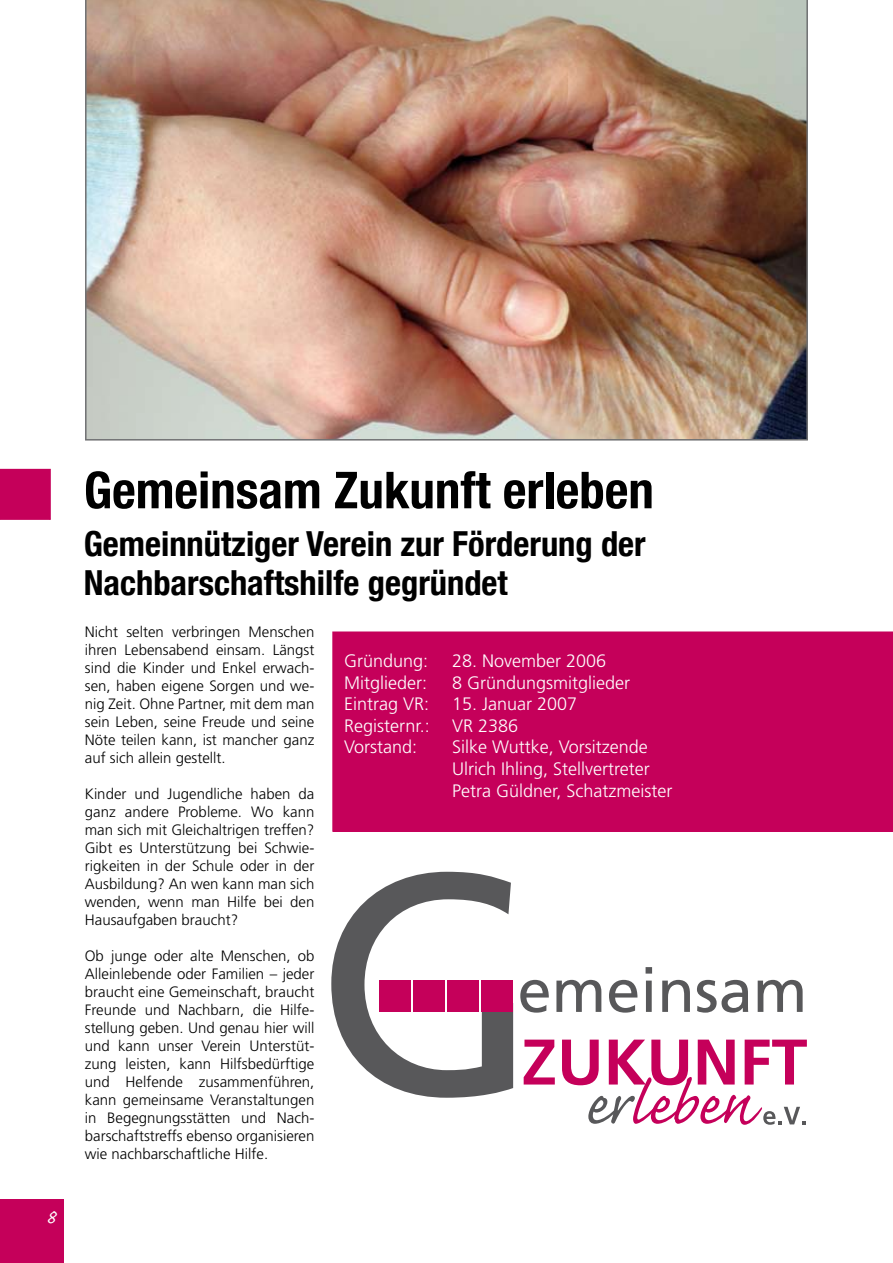
<style>
.page{position:relative;width:893px;height:1263px;background:#fff}
.page>*{position:absolute;margin:0;border:0;box-sizing:border-box;transform-origin:0 0}
.t1{font:700 condensed 51px "Helvetica Neue";color:#000}
.t2{font:700 condensed 34.5px/39px "Helvetica Neue";color:#000}
.t3{font:25.5px "Caflisch Script Pro";color:#fff}
.t4{font:300 18px/21.6px "Frutiger";color:#fff}
.t5{font:300 15px/18px "Frutiger";color:#000;text-align:justify}
</style>
<div class="page">
<div style="left:0;top:469px;width:51px;height:51px;background:#c5005a"></div>
<svg style="left:331px;top:872px;width:182px;height:226px"></svg>
<div style="left:396px;top:957px;width:181px;height:45px;background:#fff"></div>
<div style="left:413px;top:980px;width:32px;height:31px;background:#c5005a"></div>
<div style="left:379px;top:980px;width:32px;height:31px;background:#c5005a"></div>
<div style="left:448px;top:980px;width:31px;height:31px;background:#c5005a"></div>
<div style="left:482px;top:980px;width:31px;height:31px;background:#c5005a"></div>
<svg style="left:520px;top:980px;width:29px;height:33px"></svg>
<svg style="left:556px;top:980px;width:45px;height:32px"></svg>
<svg style="left:609px;top:980px;width:28px;height:33px"></svg>
<svg style="left:646px;top:967px;width:6px;height:45px"></svg>
<svg style="left:662px;top:980px;width:28px;height:32px"></svg>
<svg style="left:697px;top:980px;width:51px;height:33px"></svg>
<svg style="left:758px;top:980px;width:45px;height:32px"></svg>
<svg style="left:524px;top:1039px;width:31px;height:45px"></svg>
<svg style="left:562px;top:1039px;width:245px;height:86px"></svg>
<div style="left:333px;top:632px;width:559px;height:199px;background:#c5005a"></div>
<div style="left:332px;top:631px;width:561px;height:201px;border:1px solid #c5005a"></div>
<img style="left:85px;top:0;width:723px;height:441px">
<div style="left:0;top:1199px;width:64px;height:64px;background:#c5005a"></div>
<h3 class="t3" style="left:46px;top:1203px;width:11px">8</h3>
<h1 class="t1" style="left:84px;top:459px;width:572px">Gemeinsam Zukunft erleben</h1>
<h2 class="t2" style="left:84px;top:524px;width:563px">Gemeinnütziger Verein zur Förderung der<br>Nachbarschaftshilfe gegründet</h2>
<p class="t5" style="left:85px;top:623px;width:231px">Nicht selten verbringen Menschen ihren Lebensabend einsam. Längst sind die Kinder und Enkel erwach&shy;sen, haben eigene Sorgen und we&shy;nig Zeit. Ohne Partner, mit dem man sein Leben, seine Freude und seine Nöte teilen kann, ist mancher ganz auf sich allein gestellt.</p>
<p class="t5" style="left:85px;top:785px;width:231px">Kinder und Jugendliche haben da ganz andere Probleme. Wo kann man sich mit Gleichaltrigen treffen?<br>Gibt es Unterstützung bei Schwie&shy;rigkeiten in der Schule oder in der Ausbildung? An wen kann man sich wenden, wenn man Hilfe bei den Hausaufgaben braucht?</p>
<p class="t5" style="left:85px;top:947px;width:231px">Ob junge oder alte Menschen, ob Alleinlebende oder Familien – jeder braucht eine Gemeinschaft, braucht Freunde und Nachbarn, die Hilfe&shy;stellung geben. Und genau hier will und kann unser Verein Unterstüt&shy;zung leisten, kann Hilfsbedürftige und Helfende zusammenführen, kann gemeinsame Veranstaltungen in Begegnungsstätten und Nach&shy;barschaftstreffs ebenso organisieren wie nachbarschaftliche Hilfe.</p>
<p class="t4" style="left:344px;top:650px;width:86px">Gründung:</p>
<p class="t4" style="left:452px;top:650px;width:156px">28. November 2006</p>
<p class="t4" style="left:344px;top:671px;width:84px">Mitglieder:</p>
<p class="t4" style="left:452px;top:671px;width:180px">8 Gründungsmitglieder</p>
<p class="t4" style="left:344px;top:693px;width:87px">Eintrag VR:</p>
<p class="t4" style="left:344px;top:693px;width:235px;text-indent:108px">15. Januar 2007<br>Registernr.: VR 2386<br>Vorstand:</p>
<p class="t4" style="left:452px;top:736px;width:222px">Silke Wuttke, Vorsitzende<br>Ulrich Ihling, Stellvertreter<br>Petra Güldner, Schatzmeister</p>
</div>
